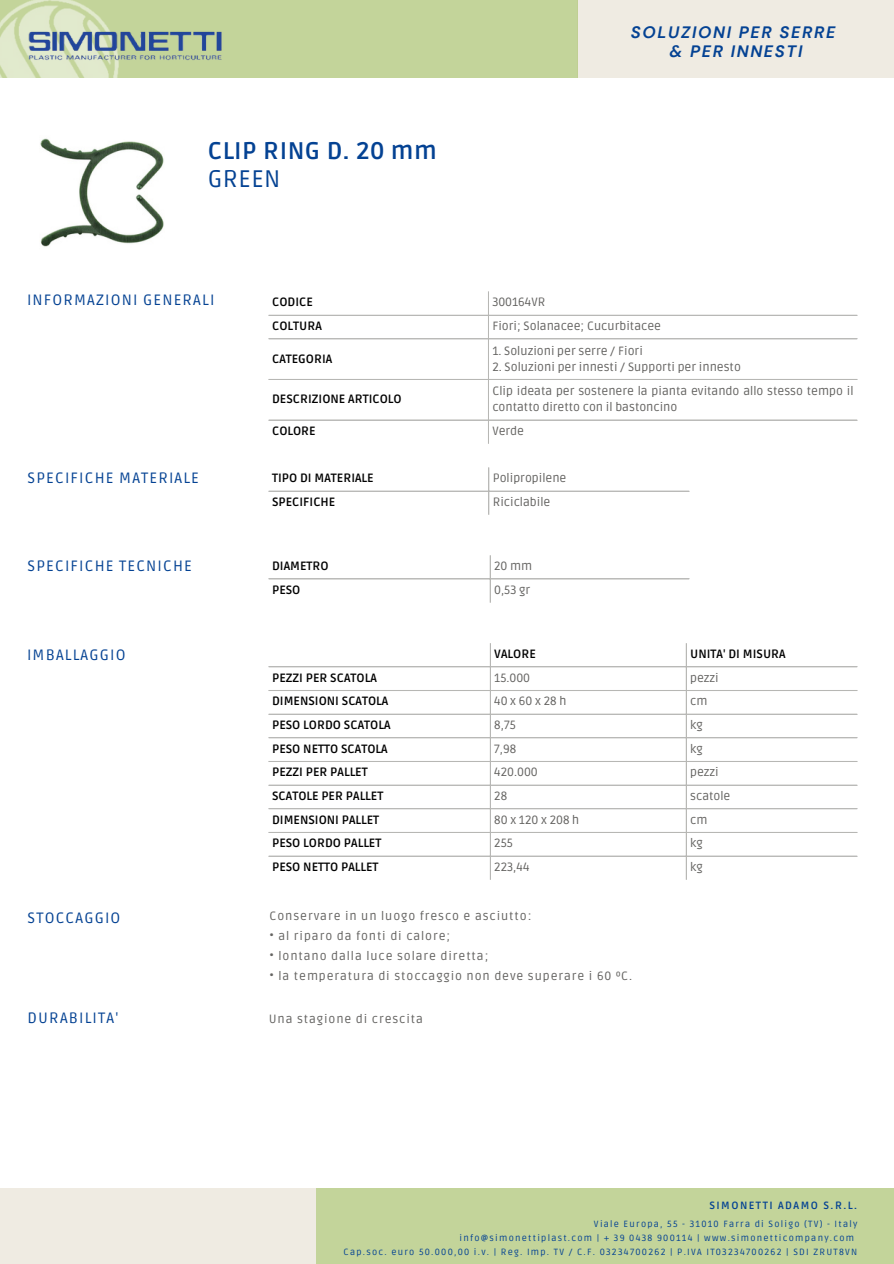
<style>
.page{position:relative;width:894px;height:1264px;background:#fff}
.page>*{position:absolute;margin:0;border:0;box-sizing:border-box;transform-origin:0 0}
.t1{font:700 24px "Ruda";letter-spacing:.02em;color:#044293}
.t2{font:24px "Ruda";letter-spacing:.02em;color:#044293}
.t3{font:italic 700 16.5px "DM Sans";letter-spacing:.1em;color:#044293}
.t4{font:15px "Ruda";letter-spacing:.075em;color:#044293}
.t5{font:12px/16px "Ruda";color:#646361}
.t6{font:700 12px "Ruda";color:#000}
.t7{font:12px "Ruda";letter-spacing:.075em;color:#646361}
.t8{font:12px "Ruda";letter-spacing:.225em;color:#646361}
.t9{font:700 10.5px "Ruda";letter-spacing:.14em;color:#044293}
.t10{font:9px "Ruda";letter-spacing:.14em;color:#044293}
</style>
<div class="page">
<hr style="left:488px;top:291px;width:1px;height:152px;background:#b7b7b4">
<hr style="left:268px;top:315px;width:588px;height:1px;background:#b7b7b4">
<hr style="left:268px;top:338px;width:588px;height:1px;background:#b7b7b4">
<hr style="left:268px;top:379px;width:588px;height:1px;background:#b7b7b4">
<hr style="left:268px;top:419px;width:588px;height:1px;background:#b7b7b4">
<hr style="left:488px;top:467px;width:1px;height:48px;background:#b7b7b4">
<hr style="left:268px;top:490px;width:421px;height:1px;background:#b7b7b4">
<hr style="left:489px;top:555px;width:1px;height:47px;background:#b7b7b4">
<hr style="left:268px;top:578px;width:421px;height:1px;background:#b7b7b4">
<hr style="left:489px;top:643px;width:1px;height:236px;background:#b7b7b4">
<hr style="left:685px;top:643px;width:1px;height:236px;background:#b7b7b4">
<hr style="left:268px;top:666px;width:588px;height:1px;background:#b7b7b4">
<hr style="left:268px;top:690px;width:588px;height:1px;background:#b7b7b4">
<hr style="left:268px;top:713px;width:588px;height:1px;background:#b7b7b4">
<hr style="left:268px;top:737px;width:588px;height:1px;background:#b7b7b4">
<hr style="left:268px;top:761px;width:588px;height:1px;background:#b7b7b4">
<hr style="left:268px;top:784px;width:588px;height:1px;background:#b7b7b4">
<hr style="left:268px;top:808px;width:588px;height:1px;background:#b7b7b4">
<hr style="left:268px;top:832px;width:588px;height:1px;background:#b7b7b4">
<hr style="left:268px;top:855px;width:588px;height:1px;background:#b7b7b4">
<div style="left:317px;top:1188px;width:576px;height:75px;background:#c3d49a"></div>
<div style="left:0;top:1188px;width:316px;height:75px;background:#efebe2"></div>
<div style="left:577px;top:0;width:316px;height:77px;background:#efebe2"></div>
<div style="left:0;top:0;width:577px;height:77px;background:#c3d49a"></div>
<img style="left:0;top:0;width:120px;height:78px">
<img style="left:28px;top:26px;width:194px;height:40px">
<img style="left:40px;top:138px;width:124px;height:109px">
<p class="t1" style="left:208px;top:137px;width:230px">CLIP RING D. 20 mm</p>
<p class="t2" style="left:208px;top:165px;width:74px">GREEN</p>
<p class="t3" style="left:630px;top:22px;width:206px">SOLUZIONI PER SERRE</p>
<p class="t3" style="left:669px;top:41px;width:134px">&amp; PER INNESTI</p>
<p class="t4" style="left:27px;top:291px;width:189px">INFORMAZIONI GENERALI</p>
<p class="t6" style="left:272px;top:295px;width:42px">CODICE</p>
<p class="t5" style="left:492px;top:294px;width:54px">300164VR</p>
<p class="t6" style="left:272px;top:319px;width:51px">COLTURA</p>
<p class="t5" style="left:492px;top:318px;width:170px">Fiori; Solanacee; Cucurbitacee</p>
<p class="t6" style="left:272px;top:352px;width:62px">CATEGORIA</p>
<p class="t5" style="left:492px;top:343px;width:152px">1. Soluzioni per serre / Fiori</p>
<p class="t5" style="left:492px;top:359px;width:250px">2. Soluzioni per innesti / Supporti per innesto</p>
<p class="t4" style="left:28px;top:469px;width:173px">SPECIFICHE MATERIALE</p>
<p class="t6" style="left:272px;top:392px;width:131px">DESCRIZIONE ARTICOLO</p>
<p class="t5" style="left:492px;top:383px;width:362px">Clip ideata per sostenere la pianta evitando allo stesso tempo il contatto diretto con il bastoncino</p>
<p class="t6" style="left:272px;top:424px;width:45px">COLORE</p>
<p class="t5" style="left:492px;top:423px;width:33px">Verde</p>
<p class="t6" style="left:272px;top:471px;width:103px">TIPO DI MATERIALE</p>
<p class="t5" style="left:492px;top:470px;width:75px">Polipropilene</p>
<p class="t6" style="left:272px;top:495px;width:65px">SPECIFICHE</p>
<p class="t5" style="left:492px;top:494px;width:59px">Riciclabile</p>
<p class="t4" style="left:28px;top:557px;width:166px">SPECIFICHE TECNICHE</p>
<p class="t6" style="left:272px;top:558px;width:58px">DIAMETRO</p>
<p class="t5" style="left:494px;top:558px;width:40px">20 mm</p>
<p class="t6" style="left:272px;top:583px;width:30px">PESO</p>
<p class="t5" style="left:494px;top:582px;width:37px">0,53 gr</p>
<p class="t4" style="left:27px;top:646px;width:100px">IMBALLAGGIO</p>
<p class="t6" style="left:494px;top:646px;width:43px">VALORE</p>
<p class="t6" style="left:690px;top:646px;width:97px">UNITA' DI MISURA</p>
<p class="t6" style="left:272px;top:670px;width:106px">PEZZI PER SCATOLA</p>
<p class="t5" style="left:494px;top:670px;width:37px">15.000</p>
<p class="t5" style="left:690px;top:670px;width:30px">pezzi</p>
<p class="t6" style="left:272px;top:694px;width:118px">DIMENSIONI SCATOLA</p>
<p class="t8" style="left:494px;top:694px;width:74px">40x60x28h</p>
<p class="t5" style="left:690px;top:693px;width:19px">cm</p>
<p class="t6" style="left:272px;top:718px;width:120px">PESO LORDO SCATOLA</p>
<p class="t5" style="left:494px;top:717px;width:23px">8,75</p>
<p class="t5" style="left:690px;top:717px;width:14px">kg</p>
<p class="t6" style="left:272px;top:741px;width:117px">PESO NETTO SCATOLA</p>
<p class="t5" style="left:494px;top:741px;width:23px">7,98</p>
<p class="t5" style="left:690px;top:741px;width:14px">kg</p>
<p class="t6" style="left:272px;top:765px;width:97px">PEZZI PER PALLET</p>
<p class="t5" style="left:494px;top:764px;width:45px">420.000</p>
<p class="t5" style="left:690px;top:764px;width:30px">pezzi</p>
<p class="t6" style="left:272px;top:789px;width:113px">SCATOLE PER PALLET</p>
<p class="t5" style="left:494px;top:788px;width:14px">28</p>
<p class="t5" style="left:690px;top:788px;width:42px">scatole</p>
<p class="t6" style="left:272px;top:812px;width:109px">DIMENSIONI PALLET</p>
<p class="t5" style="left:494px;top:812px;width:86px">80 x 120 x 208 h</p>
<p class="t5" style="left:690px;top:812px;width:19px">cm</p>
<p class="t6" style="left:272px;top:836px;width:111px">PESO LORDO PALLET</p>
<p class="t5" style="left:494px;top:835px;width:20px">255</p>
<p class="t5" style="left:690px;top:835px;width:14px">kg</p>
<p class="t6" style="left:272px;top:860px;width:108px">PESO NETTO PALLET</p>
<p class="t5" style="left:494px;top:859px;width:37px">223,44</p>
<p class="t5" style="left:690px;top:859px;width:14px">kg</p>
<p class="t4" style="left:28px;top:908px;width:94px">STOCCAGGIO</p>
<p class="t7" style="left:269px;top:908px;width:263px">Conservare in un luogo fresco e asciutto:</p>
<p class="t7" style="left:269px;top:928px;width:182px">• al riparo da fonti di calore;</p>
<p class="t7" style="left:269px;top:948px;width:220px">• lontano dalla luce solare diretta;</p>
<p class="t7" style="left:269px;top:968px;width:364px">• la temperatura di stoccaggio non deve superare i 60 ºC.</p>
<p class="t4" style="left:28px;top:1009px;width:92px">DURABILITA'</p>
<p class="t7" style="left:268px;top:1012px;width:156px">Una stagione di crescita</p>
<p class="t9" style="left:709px;top:1199px;width:149px">SIMONETTI ADAMO S.R.L.</p>
<p class="t10" style="left:593px;top:1218px;width:265px">Viale Europa, 55 - 31010 Farra di Soligo (TV) - Italy</p>
<p class="t10" style="left:459px;top:1232px;width:396px">info@simonettiplast.com | + 39 0438 900114 | www.simonetticompany.com</p>
<p class="t10" style="left:343px;top:1246px;width:515px">Cap.soc. euro 50.000,00 i.v. | Reg. Imp. TV / C.F. 03234700262 | P.IVA IT03234700262 | SDI ZRUT8VN</p>
</div>
